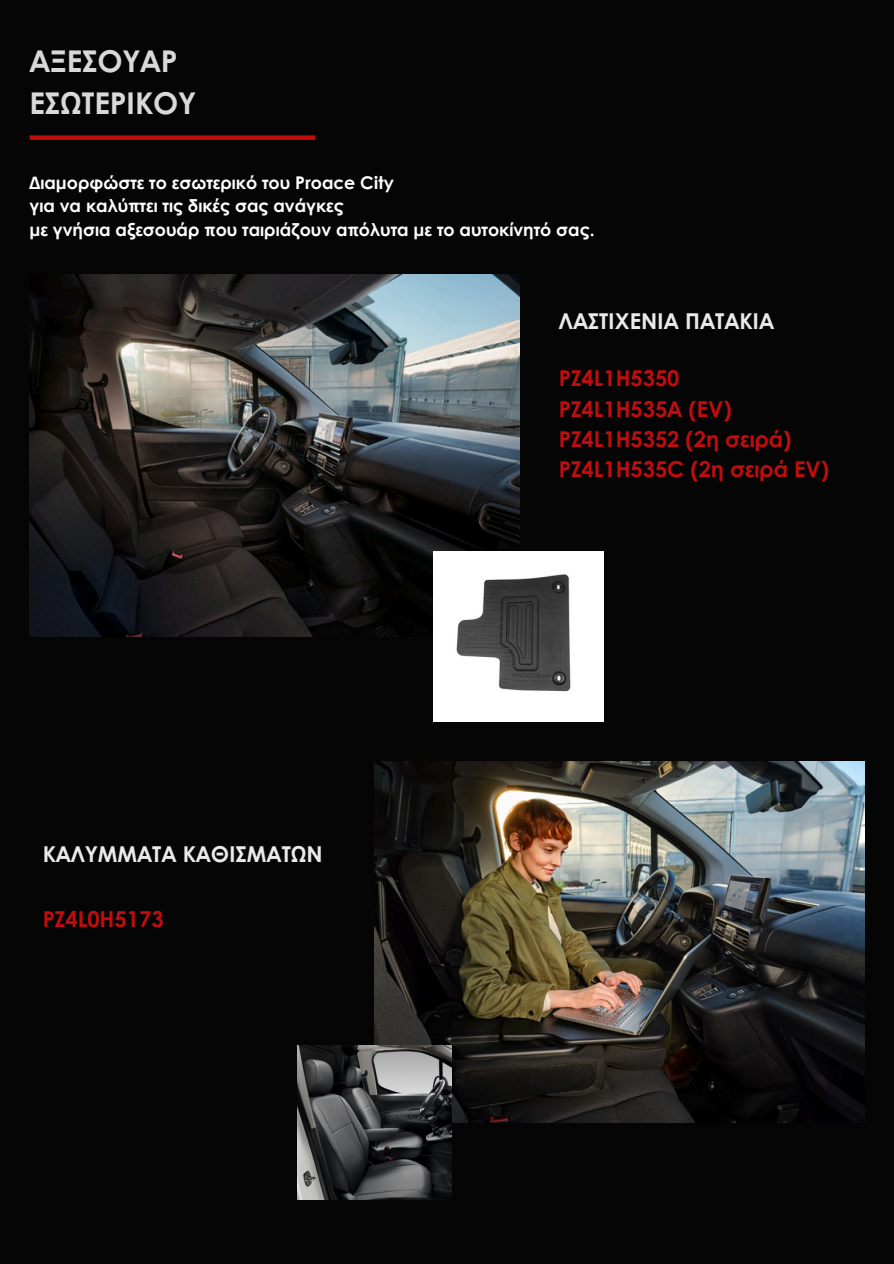
<style>
.page{position:relative;width:894px;height:1264px;background:#fff}
.page>*{position:absolute;margin:0;border:0;box-sizing:border-box;transform-origin:0 0}
.t1{font:700 30px/41.7px "Century Gothic";color:#d9d9d9}
.t2{font:700 21.9px "Century Gothic";color:#eaeaea}
.t3{font:700 21.9px "Century Gothic";color:#c10d0d}
.t4{font:700 21.75px/30.3px "Century Gothic";color:#c10d0d}
.t5{font:700 17.55px "Century Gothic";color:#fff}
</style>
<div class="page">
<div style="left:0;top:0;width:893px;height:1263px;background:#050505"></div>
<div style="left:30px;top:135px;width:285px;height:5px;background:#c10d0d"></div>
<img style="left:30px;top:275px;width:489px;height:361px">
<img style="left:433px;top:551px;width:170px;height:170px">
<img style="left:374px;top:761px;width:489px;height:361px">
<img style="left:297px;top:1045px;width:154px;height:154px">
<p class="t1" style="left:30px;top:39px;width:168px">ΑΞΕΣΟΥΑΡ<br>ΕΣΩΤΕΡΙΚΟΥ</p>
<p class="t5" style="left:30px;top:169px;width:366px">Διαμορφώστε το εσωτερικό του Proace City</p>
<h2 class="t5" style="left:30px;top:192px;width:315px">για να καλύπτει τις δικές σας ανάγκες</h2>
<h2 class="t5" style="left:30px;top:216px;width:566px">με γνήσια αξεσουάρ που ταιριάζουν απόλυτα με το αυτοκίνητό σας.</h2>
<p class="t2" style="left:558px;top:304px;width:217px">ΛΑΣΤΙΧΕΝΙΑ ΠΑΤΑΚΙΑ</p>
<h3 class="t2" style="left:43px;top:837px;width:281px">ΚΑΛΥΜΜΑΤΑ ΚΑΘΙΣΜΑΤΩΝ</h3>
<h2 class="t3" style="left:43px;top:902px;width:122px">PZ4L0H5173</h2>
<p class="t4" style="left:558px;top:362px;width:271px">PZ4L1H5350<br>PZ4L1H535A (EV)<br>PZ4L1H5352 (2η σειρά)<br>PZ4L1H535C (2η σειρά EV)</p>
</div>
